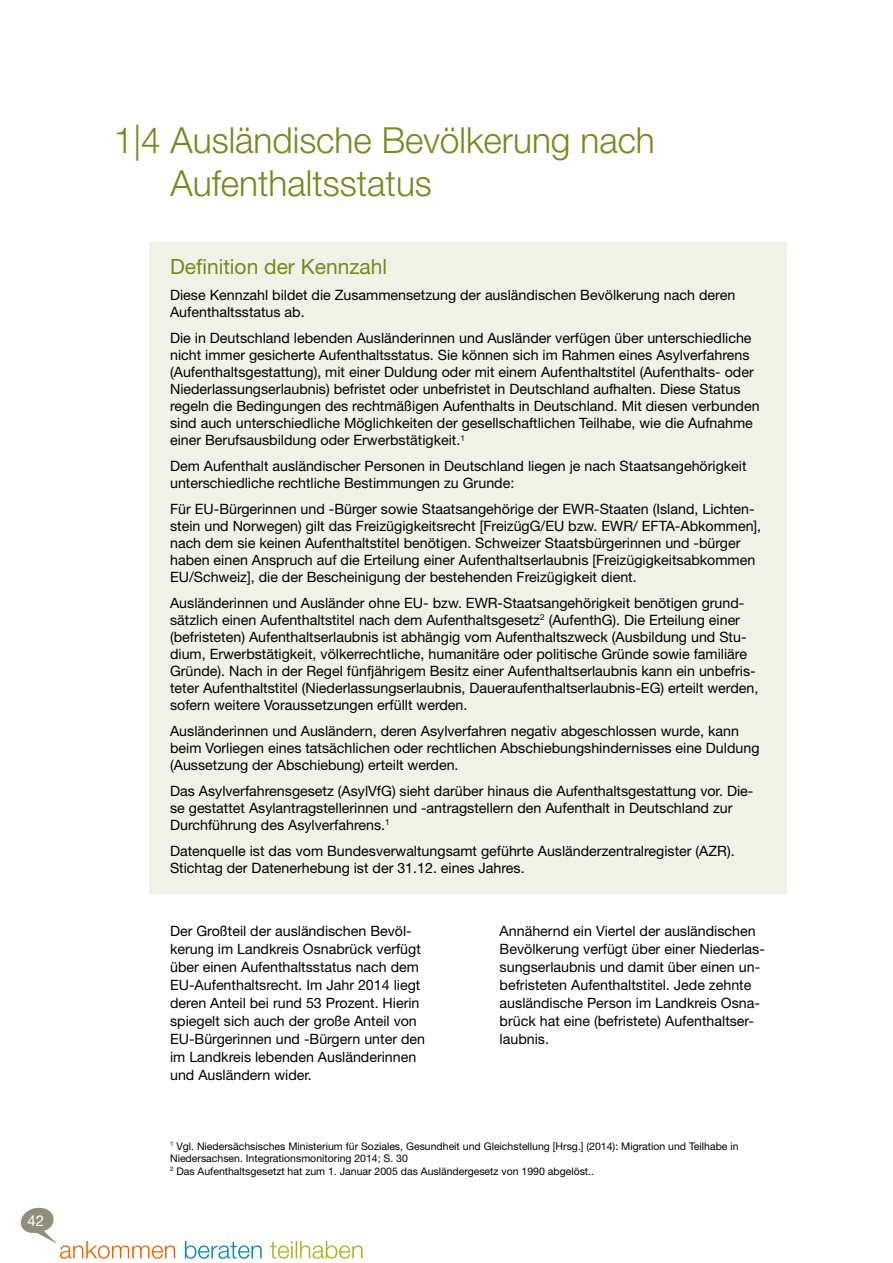
<style>
.page{position:relative;width:893px;height:1263px;background:#fff}
.page>*{position:absolute;margin:0;border:0;box-sizing:border-box;transform-origin:0 0}
.t1{font:300 36px/43.2px "Helvetica Neue LT Std";color:#718c1a}
.t2{font:21px "Helvetica Neue LT Std";color:#718c1a}
.t3{font:15px "Helvetica Neue LT Std";color:#fff}
.t4{font:14.25px/17.1px "Helvetica Neue LT Std";color:#000}
.t5{font:10.5px/12.6px "Helvetica Neue LT Std";color:#000}
</style>
<div class="page">
<svg style="left:270px;top:1241px;width:92px;height:18px"></svg>
<svg style="left:185px;top:1241px;width:77px;height:18px"></svg>
<svg style="left:20px;top:1207px;width:155px;height:52px"></svg>
<div style="left:149px;top:242px;width:638px;height:652px;background:#f0f2e7"></div>
<p class="t3" style="left:28px;top:1211px;width:18px">42</p>
<h1 class="t1" style="left:171px;top:118px;width:486px;text-indent:-57px">1|4 Ausländische Bevölkerung nach<br>Aufenthaltsstatus</h1>
<h2 class="t2" style="left:170px;top:254px;width:219px">Definition der Kennzahl</h2>
<p class="t4" style="left:170px;top:286px;width:567px">Diese Kennzahl bildet die Zusammensetzung der ausländischen Bevölkerung nach deren<br>Aufenthaltsstatus ab.</p>
<p class="t4" style="left:170px;top:329px;width:591px">Die in Deutschland lebenden Ausländerinnen und Ausländer verfügen über unterschiedliche nicht immer gesicherte Aufenthaltsstatus. Sie können sich im Rahmen eines Asylverfahrens (Aufenthaltsgestattung), mit einer Duldung oder mit einem Aufenthaltstitel (Aufenthalts- oder Niederlassungserlaubnis) befristet oder unbefristet in Deutschland aufhalten. Diese Status regeln die Bedingungen des rechtmäßigen Aufenthalts in Deutschland. Mit diesen verbunden sind auch unterschiedliche Möglichkeiten der gesellschaftlichen Teilhabe, wie die Aufnahme einer Berufsausbildung oder Erwerbstätigkeit.<sup>1</sup></p>
<p class="t4" style="left:170px;top:457px;width:578px">Dem Aufenthalt ausländischer Personen in Deutschland liegen je nach Staatsangehörigkeit unterschiedliche rechtliche Bestimmungen zu Grunde:</p>
<p class="t4" style="left:170px;top:500px;width:593px">Für EU-Bürgerinnen und -Bürger sowie Staatsangehörige der EWR-Staaten (Island, Lichten&shy;stein und Norwegen) gilt das Freizügigkeitsrecht [FreizügG/EU bzw. EWR/ EFTA-Abkommen], nach dem sie keinen Aufenthaltstitel benötigen. Schweizer Staatsbürgerinnen und -bürger haben einen Anspruch auf die Erteilung einer Aufenthaltserlaubnis [Freizügigkeitsabkommen EU/Schweiz], die der Bescheinigung der bestehenden Freizügigkeit dient.</p>
<p class="t4" style="left:170px;top:594px;width:590px">Ausländerinnen und Ausländer ohne EU- bzw. EWR-Staatsangehörigkeit benötigen grund&shy;sätzlich einen Aufenthaltstitel nach dem Aufenthaltsgesetz<sup>2</sup> (AufenthG). Die Erteilung einer (befristeten) Aufenthaltserlaubnis ist abhängig vom Aufenthaltszweck (Ausbildung und Stu&shy;dium, Erwerbstätigkeit, völkerrechtliche, humanitäre oder politische Gründe sowie familiäre Gründe). Nach in der Regel fünfjährigem Besitz einer Aufenthaltserlaubnis kann ein unbefris&shy;teter Aufenthaltstitel (Niederlassungserlaubnis, Daueraufenthaltserlaubnis-EG) erteilt werden, sofern weitere Voraussetzungen erfüllt werden.</p>
<p class="t4" style="left:170px;top:722px;width:591px">Ausländerinnen und Ausländern, deren Asylverfahren negativ abgeschlossen wurde, kann beim Vorliegen eines tatsächlichen oder rechtlichen Abschiebungshindernisses eine Duldung (Aussetzung der Abschiebung) erteilt werden.</p>
<p class="t4" style="left:170px;top:782px;width:585px">Das Asylverfahrensgesetz (AsylVfG) sieht darüber hinaus die Aufenthaltsgestattung vor. Die&shy;se gestattet Asylantragstellerinnen und -antragstellern den Aufenthalt in Deutschland zur<br>Durchführung des Asylverfahrens.<sup>1</sup></p>
<p class="t4" style="left:170px;top:842px;width:566px">Datenquelle ist das vom Bundesverwaltungsamt geführte Ausländerzentralregister (AZR).<br>Stichtag der Datenerhebung ist der 31.12. eines Jahres.</p>
<p class="t4" style="left:170px;top:922px;width:256px;line-height:18px">Der Großteil der ausländischen Bevöl&shy;kerung im Landkreis Osnabrück verfügt über einen Aufenthaltsstatus nach dem EU-Aufenthaltsrecht. Im Jahr 2014 liegt deren Anteil bei rund 53 Prozent. Hierin spiegelt sich auch der große Anteil von EU-Bürgerinnen und -Bürgern unter den im Landkreis lebenden Ausländerinnen und Ausländern wider.</p>
<p class="t4" style="left:500px;top:922px;width:267px;line-height:18px">Annähernd ein Viertel der ausländischen Bevölkerung verfügt über einer Niederlas&shy;sungserlaubnis und damit über einen un&shy;befristeten Aufenthaltstitel. Jede zehnte ausländische Person im Landkreis Osna&shy;brück hat eine (befristete) Aufenthaltser&shy;laubnis.</p>
<p class="t5" style="left:170px;top:1139px;width:570px"><sup>1</sup> Vgl. Niedersächsisches Ministerium für Soziales, Gesundheit und Gleichstellung [Hrsg.] (2014): Migration und Teilhabe in<br>Niedersachsen. Integrationsmonitoring 2014; S. 30<br><sup>2</sup> Das Aufenthaltsgesetzt hat zum 1. Januar 2005 das Ausländergesetz von 1990 abgelöst..</p>
</div>
